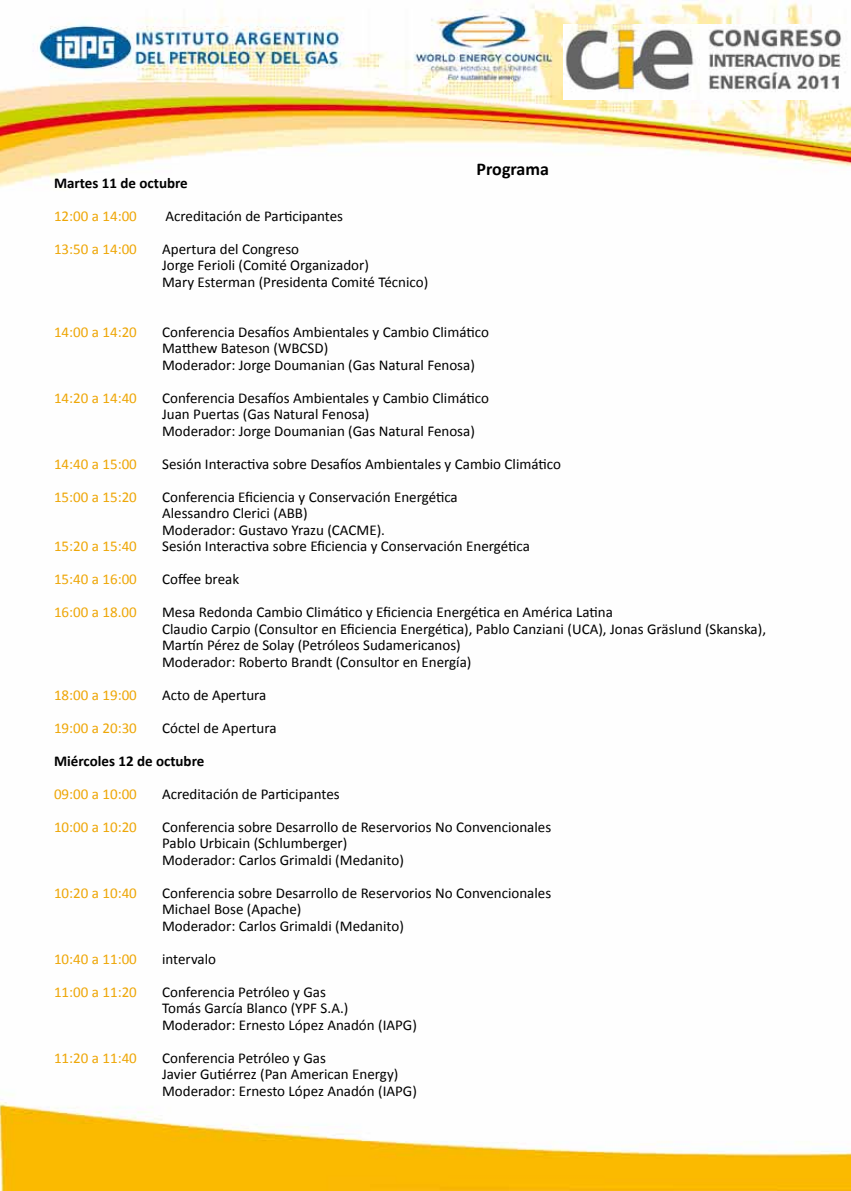
<style>
.page{position:relative;width:851px;height:1191px;background:#fff}
.page>*{position:absolute;margin:0;border:0;box-sizing:border-box;transform-origin:0 0}
.t1{font:700 18px "Calibri";color:#000}
.t2{font:15px/16.5px "Calibri";color:#000}
.t3{font:15px "Calibri";color:#eea606}
.t4{font:700 15px "Calibri";color:#000}
</style>
<div class="page">
<img style="left:0;top:0;width:850px;height:1191px">
<img style="left:563px;top:24px;width:287px;height:76px">
<p class="t1" style="left:476px;top:158px;width:74px">Programa</p>
<p class="t4" style="left:54px;top:174px;width:135px">Martes 11 de octubre</p>
<p class="t3" style="left:54px;top:207px;width:84px">12:00 a 14:00</p>
<p class="t2" style="left:165px;top:207px;width:179px">Acreditación de Participantes</p>
<p class="t3" style="left:54px;top:240px;width:84px">13:50 a 14:00</p>
<p class="t2" style="left:162px;top:240px;width:267px">Apertura del Congreso<br>Jorge Ferioli (Comité Organizador)<br>Mary Esterman (Presidenta Comité Técnico)</p>
<p class="t3" style="left:54px;top:322px;width:84px">14:00 a 14:20</p>
<p class="t2" style="left:162px;top:322px;width:328px">Conferencia Desafíos Ambientales y Cambio Climático<br>Matthew Bateson (WBCSD)<br>Moderador: Jorge Doumanian (Gas Natural Fenosa)</p>
<p class="t3" style="left:54px;top:388px;width:84px">14:20 a 14:40</p>
<p class="t2" style="left:162px;top:388px;width:328px">Conferencia Desafíos Ambientales y Cambio Climático<br>Juan Puertas (Gas Natural Fenosa)<br>Moderador: Jorge Doumanian (Gas Natural Fenosa)</p>
<p class="t3" style="left:54px;top:454px;width:84px">14:40 a 15:00</p>
<p class="t2" style="left:162px;top:454px;width:400px">Sesión Interactiva sobre Desafíos Ambientales y Cambio Climático</p>
<p class="t3" style="left:54px;top:487px;width:84px">15:00 a 15:20</p>
<p class="t2" style="left:162px;top:487px;width:297px">Conferencia Eficiencia y Conservación Energética<br>Alessandro Clerici (ABB)<br>Moderador: Gustavo Yrazu (CACME).</p>
<p class="t3" style="left:54px;top:537px;width:84px">15:20 a 15:40</p>
<p class="t2" style="left:162px;top:537px;width:369px">Sesión Interactiva sobre Eficiencia y Conservación Energética</p>
<p class="t3" style="left:54px;top:570px;width:84px">15:40 a 16:00</p>
<p class="t2" style="left:162px;top:570px;width:78px">Coffee break</p>
<p class="t3" style="left:54px;top:603px;width:84px">16:00 a 18.00</p>
<p class="t2" style="left:162px;top:603px;width:605px">Mesa Redonda Cambio Climático y Eficiencia Energética en América Latina<br>Claudio Carpio (Consultor en Eficiencia Energética), Pablo Canziani (UCA), Jonas Gräslund (Skanska), Martín Pérez de Solay (Petróleos Sudamericanos)<br>Moderador: Roberto Brandt (Consultor en Energía)</p>
<p class="t3" style="left:54px;top:685px;width:84px">18:00 a 19:00</p>
<p class="t2" style="left:162px;top:685px;width:106px">Acto de Apertura</p>
<p class="t3" style="left:54px;top:718px;width:84px">19:00 a 20:30</p>
<p class="t2" style="left:162px;top:718px;width:116px">Cóctel de Apertura</p>
<p class="t4" style="left:54px;top:751px;width:152px">Miércoles 12 de octubre</p>
<p class="t3" style="left:54px;top:784px;width:84px">09:00 a 10:00</p>
<p class="t2" style="left:162px;top:784px;width:179px">Acreditación de Participantes</p>
<p class="t3" style="left:54px;top:817px;width:84px">10:00 a 10:20</p>
<p class="t2" style="left:162px;top:817px;width:390px">Conferencia sobre Desarrollo de Reservorios No Convencionales<br>Pablo Urbicain (Schlumberger)<br>Moderador: Carlos Grimaldi (Medanito)</p>
<p class="t3" style="left:54px;top:883px;width:84px">10:20 a 10:40</p>
<p class="t2" style="left:162px;top:883px;width:390px">Conferencia sobre Desarrollo de Reservorios No Convencionales<br>Michael Bose (Apache)<br>Moderador: Carlos Grimaldi (Medanito)</p>
<p class="t3" style="left:54px;top:949px;width:84px">10:40 a 11:00</p>
<p class="t2" style="left:162px;top:949px;width:55px">intervalo</p>
<p class="t3" style="left:54px;top:982px;width:84px">11:00 a 11:20</p>
<p class="t2" style="left:162px;top:982px;width:256px">Conferencia Petróleo y Gas<br>Tomás García Blanco (YPF S.A.)<br>Moderador: Ernesto López Anadón (IAPG)</p>
<p class="t3" style="left:54px;top:1048px;width:84px">11:20 a 11:40</p>
<p class="t2" style="left:162px;top:1048px;width:256px">Conferencia Petróleo y Gas<br>Javier Gutiérrez (Pan American Energy)<br>Moderador: Ernesto López Anadón (IAPG)</p>
</div>
